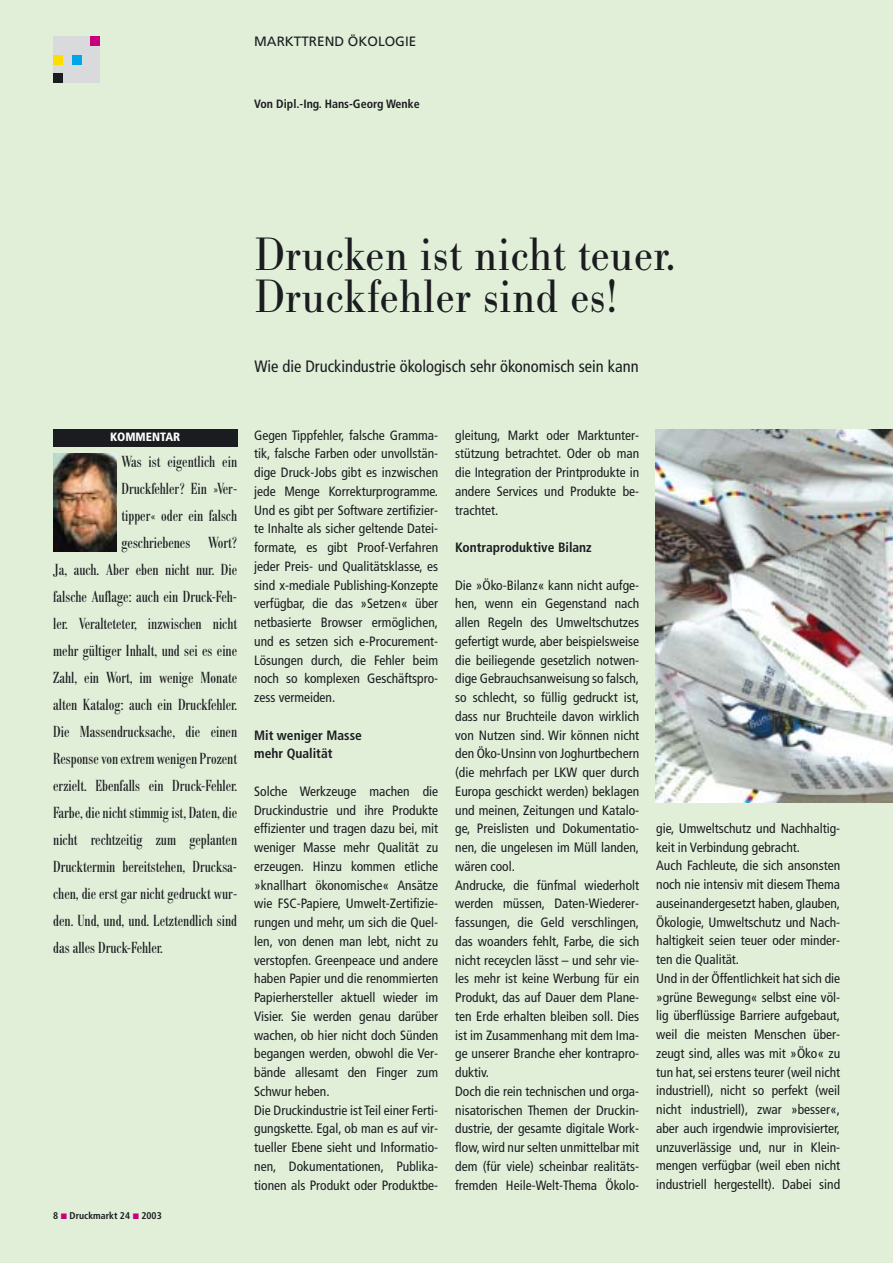
<style>
.page{position:relative;width:893px;height:1263px;background:#fff}
.page>*{position:absolute;margin:0;border:0;box-sizing:border-box;transform-origin:0 0}
.t1{font:48px/42px "Bodoni Nr 1 SB";color:#1b1c20;scale:.9 1}
.t2{font:16.5px "Bodoni Nr 1 SB Con";color:#1b1c20}
.t3{font:condensed 16.5px "Frutiger";color:#1b1c20}
.t4{font:condensed 13.5px/18.8px "Frutiger";color:#1b1c20}
.t5{font:700 condensed 13.5px/18.8px "Frutiger";color:#1b1c20}
.t6{font:13.5px "Frutiger";color:#1b1c20}
.t7{font:700 condensed 12px "Frutiger";color:#1b1c20}
.t8{font:900 condensed 12px "Frutiger";color:#fff}
.t9{font:700 condensed 9.75px "Frutiger";color:#1b1c20}
</style>
<div class="page">
<div style="left:0;top:0;width:892px;height:1263px;background:#e1efd8"></div>
<div style="left:53px;top:429px;width:184px;height:17px;background:#1b1c20"></div>
<img style="left:53px;top:454px;width:64px;height:98px">
<img style="left:656px;top:429px;width:236px;height:374px">
<div style="left:53px;top:36px;width:47px;height:47px;background:#d8dadc"></div>
<div style="left:91px;top:36px;width:9px;height:9px;background:#c8007b"></div>
<div style="left:72px;top:55px;width:9px;height:9px;background:#00a6eb"></div>
<div style="left:53px;top:74px;width:10px;height:9px;background:#1b1c20"></div>
<div style="left:53px;top:55px;width:10px;height:9px;background:#ffdc00"></div>
<p class="t6" style="left:254px;top:36px;width:164px">MARKTTREND ÖKOLOGIE</p>
<p class="t7" style="left:254px;top:99px;width:167px">Von Dipl.-Ing. Hans-Georg Wenke</p>
<h1 class="t1" style="left:254px;top:239px;width:469px">Drucken ist nicht teuer.<br>Druckfehler sind es!</h1>
<p class="t3" style="left:254px;top:359px;width:386px">Wie die Druckindustrie ökologisch sehr ökonomisch sein kann</p>
<p class="t8" style="left:110px;top:432px;width:72px">KOMMENTAR</p>
<p class="t2" style="left:121px;top:455px;width:117px">Was ist eigentlich ein</p>
<p class="t2" style="left:121px;top:482px;width:117px">Druckfehler? Ein »Ver-</p>
<p class="t2" style="left:121px;top:509px;width:117px">tipper« oder ein falsch</p>
<p class="t2" style="left:121px;top:536px;width:117px">geschriebenes Wort?</p>
<p class="t2" style="left:53px;top:563px;width:185px">Ja, auch. Aber eben nicht nur. Die</p>
<p class="t2" style="left:53px;top:590px;width:185px">falsche Auflage: auch ein Druck-Feh-</p>
<p class="t2" style="left:53px;top:617px;width:185px">ler. Veralteteter, inzwischen nicht</p>
<p class="t2" style="left:53px;top:644px;width:185px">mehr gültiger Inhalt, und sei es eine</p>
<p class="t2" style="left:53px;top:671px;width:185px">Zahl, ein Wort, im wenige Monate</p>
<p class="t2" style="left:53px;top:698px;width:185px">alten Katalog: auch ein Druckfehler.</p>
<p class="t2" style="left:53px;top:725px;width:185px">Die Massendrucksache, die einen</p>
<p class="t2" style="left:53px;top:752px;width:185px">Response von extrem wenigen Prozent</p>
<p class="t2" style="left:53px;top:779px;width:185px">erzielt. Ebenfalls ein Druck-Fehler.</p>
<p class="t2" style="left:53px;top:806px;width:185px">Farbe, die nicht stimmig ist, Daten, die</p>
<p class="t2" style="left:53px;top:833px;width:185px">nicht rechtzeitig zum geplanten</p>
<p class="t2" style="left:53px;top:860px;width:185px">Drucktermin bereitstehen, Drucksa-</p>
<p class="t2" style="left:53px;top:887px;width:185px">chen, die erst gar nicht gedruckt wur-</p>
<p class="t2" style="left:53px;top:914px;width:185px">den. Und, und, und. Letztendlich sind</p>
<p class="t2" style="left:53px;top:941px;width:111px">das alles Druck-Fehler.</p>
<p class="t9" style="left:53px;top:1212px;width:110px">8 Druckmarkt 24 2003</p>
<p class="t4" style="left:254px;top:427px;width:185px;text-align:justify">Gegen Tippfehler, falsche Gramma&shy;tik, falsche Farben oder unvollstän&shy;dige Druck-Jobs gibt es inzwischen jede Menge Korrekturprogramme.<br>Und es gibt per Software zertifizier&shy;te Inhalte als sicher geltende Datei&shy;formate, es gibt Proof-Verfahren jeder Preis- und Qualitätsklasse, es sind x-mediale Publishing-Konzepte verfügbar, die das »Setzen« über netbasierte Browser ermöglichen, und es setzen sich e-Procurement-Lösungen durch, die Fehler beim noch so komplexen Geschäftspro&shy;zess vermeiden.</p>
<p class="t5" style="left:254px;top:727px;width:109px">Mit weniger Masse mehr Qualität</p>
<p class="t4" style="left:254px;top:783px;width:185px">Solche Werkzeuge machen die Druckindustrie und ihre Produkte effizienter und tragen dazu bei, mit weniger Masse mehr Qualität zu erzeugen. Hinzu kommen etliche »knallhart ökonomische« Ansätze wie FSC-Papiere, Umwelt-Zertifizie&shy;rungen und mehr, um sich die Quel&shy;len, von denen man lebt, nicht zu verstopfen. Greenpeace und andere haben Papier und die renommierten Papierhersteller aktuell wieder im Visier. Sie werden genau darüber wachen, ob hier nicht doch Sünden begangen werden, obwohl die Ver&shy;bände allesamt den Finger zum Schwur heben.<br>Die Druckindustrie ist Teil einer Ferti&shy;gungskette. Egal, ob man es auf vir&shy;tueller Ebene sieht und Informatio&shy;nen, Dokumentationen, Publika&shy;tionen als Produkt oder Produktbe-</p>
<p class="t4" style="left:455px;top:427px;width:185px;text-align:justify">gleitung, Markt oder Marktunter&shy;stützung betrachtet. Oder ob man die Integration der Printprodukte in andere Services und Produkte be&shy;trachtet.</p>
<p class="t5" style="left:455px;top:539px;width:138px">Kontraproduktive Bilanz</p>
<p class="t4" style="left:455px;top:577px;width:185px">Die »Öko-Bilanz« kann nicht aufge&shy;hen, wenn ein Gegenstand nach allen Regeln des Umweltschutzes gefertigt wurde, aber beispielsweise die beiliegende gesetzlich notwen&shy;dige Gebrauchsanweisung so falsch, so schlecht, so füllig gedruckt ist, dass nur Bruchteile davon wirklich von Nutzen sind. Wir können nicht den Öko-Unsinn von Joghurtbechern (die mehrfach per LKW quer durch Europa geschickt werden) beklagen und meinen, Zeitungen und Katalo&shy;ge, Preislisten und Dokumentatio&shy;nen, die ungelesen im Müll landen, wären cool.<br>Andrucke, die fünfmal wiederholt werden müssen, Daten-Wiederer&shy;fassungen, die Geld verschlingen, das woanders fehlt, Farbe, die sich nicht receyclen lässt – und sehr vie&shy;les mehr ist keine Werbung für ein Produkt, das auf Dauer dem Plane&shy;ten Erde erhalten bleiben soll. Dies ist im Zusammenhang mit dem Ima&shy;ge unserer Branche eher kontrapro&shy;duktiv.<br>Doch die rein technischen und orga&shy;nisatorischen Themen der Druckin&shy;dustrie, der gesamte digitale Work&shy;flow, wird nur selten unmittelbar mit dem (für viele) scheinbar realitäts&shy;fremden Heile-Welt-Thema Ökolo-</p>
<p class="t4" style="left:656px;top:820px;width:185px">gie, Umweltschutz und Nachhaltig&shy;keit in Verbindung gebracht.<br>Auch Fachleute, die sich ansonsten noch nie intensiv mit diesem Thema auseinandergesetzt haben, glauben, Ökologie, Umweltschutz und Nach&shy;haltigkeit seien teuer oder minder&shy;ten die Qualität.<br>Und in der Öffentlichkeit hat sich die »grüne Bewegung« selbst eine völ&shy;lig überflüssige Barriere aufgebaut, weil die meisten Menschen über&shy;zeugt sind, alles was mit »Öko« zu tun hat, sei erstens teurer (weil nicht industriell), nicht so perfekt (weil nicht industriell), zwar »besser«, aber auch irgendwie improvisierter, unzuverlässige und, nur in Klein&shy;mengen verfügbar (weil eben nicht industriell hergestellt). Dabei sind</p>
</div>
